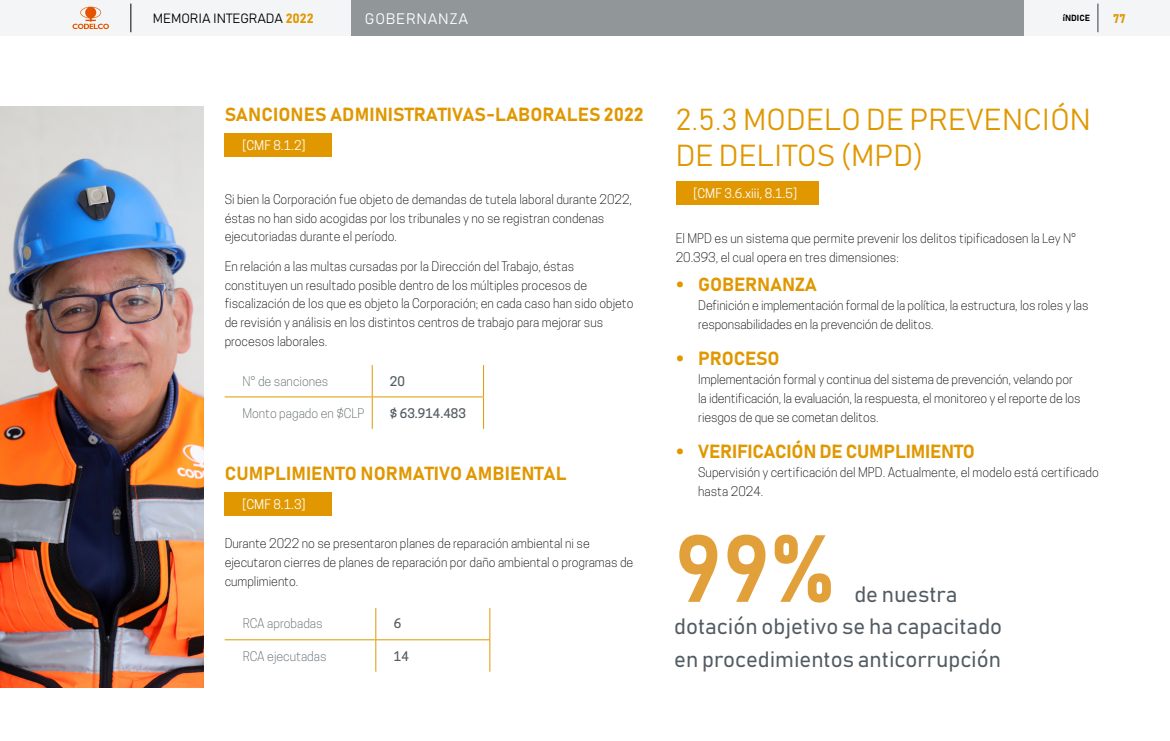
<style>
.page{position:relative;width:1170px;height:741px;background:#fff}
.page>*{position:absolute;margin:0;border:0;box-sizing:border-box;transform-origin:0 0}
.t1{font:93.75px "Bahnschrift";color:#e2a03b}
.t2{font:30px/36px "Bahnschrift";letter-spacing:.005em;color:#e09700}
.t3{font:22px/32.5px "Bahnschrift";color:#535c62}
.t4{font:18.75px "Bahnschrift";letter-spacing:.005em;color:#e09700}
.t5{font:15px "Bahnschrift";letter-spacing:.05em;color:#fff}
.t6{font:13.25px "Bahnschrift";color:#000}
.t7{font:300 12.5px/18.8px "Cooper Hewitt";color:#000}
.t8{font:300 12.5px "Cooper Hewitt";color:#535c62}
.t9{font:12.5px "Cooper Hewitt";letter-spacing:.005em;color:#fff}
.t10{font:500 12.5px "Cooper Hewitt";color:#535c62}
.t11{font:12.5px "Bahnschrift";color:#e09700}
.t12{font:8.75px "Bahnschrift";color:#000}
.s1{color:#e09700}
.s2{font-family:"Franca";font-weight:700;font-style:italic}
.s3{color:#fff}
</style>
<div class="page">
<div style="left:0;top:0;width:1169px;height:36px;background:#f3f5f6"></div>
<svg style="left:1097px;top:4px;width:1px;height:28px"></svg>
<div style="left:351px;top:0;width:672px;height:36px;background:#919699"></div>
<svg style="left:72px;top:7px;width:37px;height:22px"></svg>
<svg style="left:130px;top:4px;width:1px;height:28px"></svg>
<div style="left:225px;top:134px;width:107px;height:23px;background:#e09700"></div>
<hr style="left:372px;top:365px;width:1px;height:31px;background:#e09700">
<hr style="left:483px;top:365px;width:1px;height:31px;background:#e09700">
<hr style="left:225px;top:396px;width:147px;height:1px;background:#e09700">
<hr style="left:372px;top:396px;width:112px;height:1px;background:#e09700">
<hr style="left:372px;top:397px;width:1px;height:32px;background:#e09700">
<hr style="left:483px;top:397px;width:1px;height:32px;background:#e09700">
<div style="left:225px;top:492px;width:107px;height:24px;background:#e09700"></div>
<hr style="left:375px;top:608px;width:1px;height:31px;background:#e09700">
<hr style="left:489px;top:608px;width:1px;height:31px;background:#e09700">
<hr style="left:225px;top:639px;width:151px;height:1px;background:#e09700">
<hr style="left:376px;top:639px;width:114px;height:1px;background:#e09700">
<hr style="left:375px;top:640px;width:1px;height:31px;background:#e09700">
<hr style="left:489px;top:640px;width:1px;height:31px;background:#e09700">
<div style="left:675px;top:181px;width:143px;height:24px;background:#e09700"></div>
<img style="left:0;top:106px;width:204px;height:581px">
<p class="t6" style="left:153px;top:10px;width:162px">MEMORIA INTEGRADA <span class="s1">2022</span></p>
<p class="t5" style="left:361px;top:9px;width:162px">PERFIL CORPORATIVO</p>
<p class="t5" style="left:365px;top:9px;width:105px">GOBERNANZA</p>
<p class="t12" style="left:1062px;top:13px;width:29px">íNDICE</p>
<p class="t11" style="left:1113px;top:11px;width:14px">77</p>
<h3 class="t4" style="left:225px;top:103px;width:420px">SANCIONES ADMINISTRATIVAS-LABORALES 2022</h3>
<p class="t9" style="left:242px;top:138px;width:65px">[CMF 8.1.2]</p>
<p class="t7" style="left:225px;top:190px;width:409px">Si bien la Corporación fue objeto de demandas de tutela laboral durante 2022, éstas no han sido acogidas por los tribunales y no se registran condenas ejecutoriadas durante el período.</p>
<p class="t7" style="left:225px;top:257px;width:410px">En relación a las multas cursadas por la Dirección del Trabajo, éstas constituyen un resultado posible dentro de los múltiples procesos de fiscalización de los que es objeto la Corporación; en cada caso han sido objeto de revisión y análisis en los distintos centros de trabajo para mejorar sus procesos laborales.</p>
<p class="t8" style="left:242px;top:373px;width:87px">N° de sanciones</p>
<p class="t10" style="left:390px;top:373px;width:16px">20</p>
<p class="t8" style="left:242px;top:405px;width:124px">Monto pagado en $CLP</p>
<p class="t10" style="left:390px;top:405px;width:77px">$ 63.914.483</p>
<h3 class="t4" style="left:225px;top:461px;width:343px">CUMPLIMIENTO NORMATIVO AMBIENTAL</h3>
<p class="t9" style="left:242px;top:497px;width:65px">[CMF 8.1.3]</p>
<p class="t7" style="left:225px;top:534px;width:410px">Durante 2022 no se presentaron planes de reparación ambiental ni se ejecutaron cierres de planes de reparación por daño ambiental o programas de cumplimiento.</p>
<p class="t8" style="left:243px;top:616px;width:81px">RCA aprobadas</p>
<p class="t10" style="left:394px;top:616px;width:9px">6</p>
<p class="t8" style="left:243px;top:648px;width:85px">RCA ejecutadas</p>
<p class="t10" style="left:394px;top:648px;width:16px">14</p>
<h2 class="t2" style="left:675px;top:101px;width:416px">2.5.3 MODELO DE PREVENCIÓN<br>DE DELITOS (MPD)</h2>
<p class="t9" style="left:693px;top:185px;width:105px">[CMF 3.6.xiii, 8.1.5]</p>
<p class="t7" style="left:675px;top:229px;width:402px">El MPD es un sistema que permite prevenir los delitos tipificadosen la Ley N°<br>20.393, el cual opera en tres dimensiones:</p>
<h3 class="t4" style="left:675px;top:273px;width:143px"><span class="s2">•</span> GOBERNANZA</h3>
<p class="t7" style="left:698px;top:296px;width:392px;text-indent:-22px"><span class="s3">•</span> Definición e implementación formal de la política, la estructura, los roles y las responsabilidades en la prevención de delitos.</p>
<h3 class="t4" style="left:675px;top:347px;width:105px"><span class="s2">•</span> PROCESO</h3>
<p class="t7" style="left:698px;top:370px;width:384px;text-indent:-22px"><span class="s3">•</span> Implementación formal y continua del sistema de prevención, velando por la identificación, la evaluación, la respuesta, el monitoreo y el reporte de los riesgos de que se cometan delitos.</p>
<h3 class="t4" style="left:675px;top:439px;width:301px"><span class="s2">•</span> VERIFICACIÓN DE CUMPLIMIENTO</h3>
<p class="t7" style="left:698px;top:463px;width:402px;text-indent:-22px"><span class="s3">•</span> Supervisión y certificación del MPD. Actualmente, el modelo está certificado hasta 2024.</p>
<h1 class="t1" style="left:674px;top:509px;width:162px">99%</h1>
<h3 class="t3" style="left:674px;top:577px;width:329px;text-indent:180px">de nuestra dotación objetivo se ha capacitado en procedimientos anticorrupción</h3>
</div>
